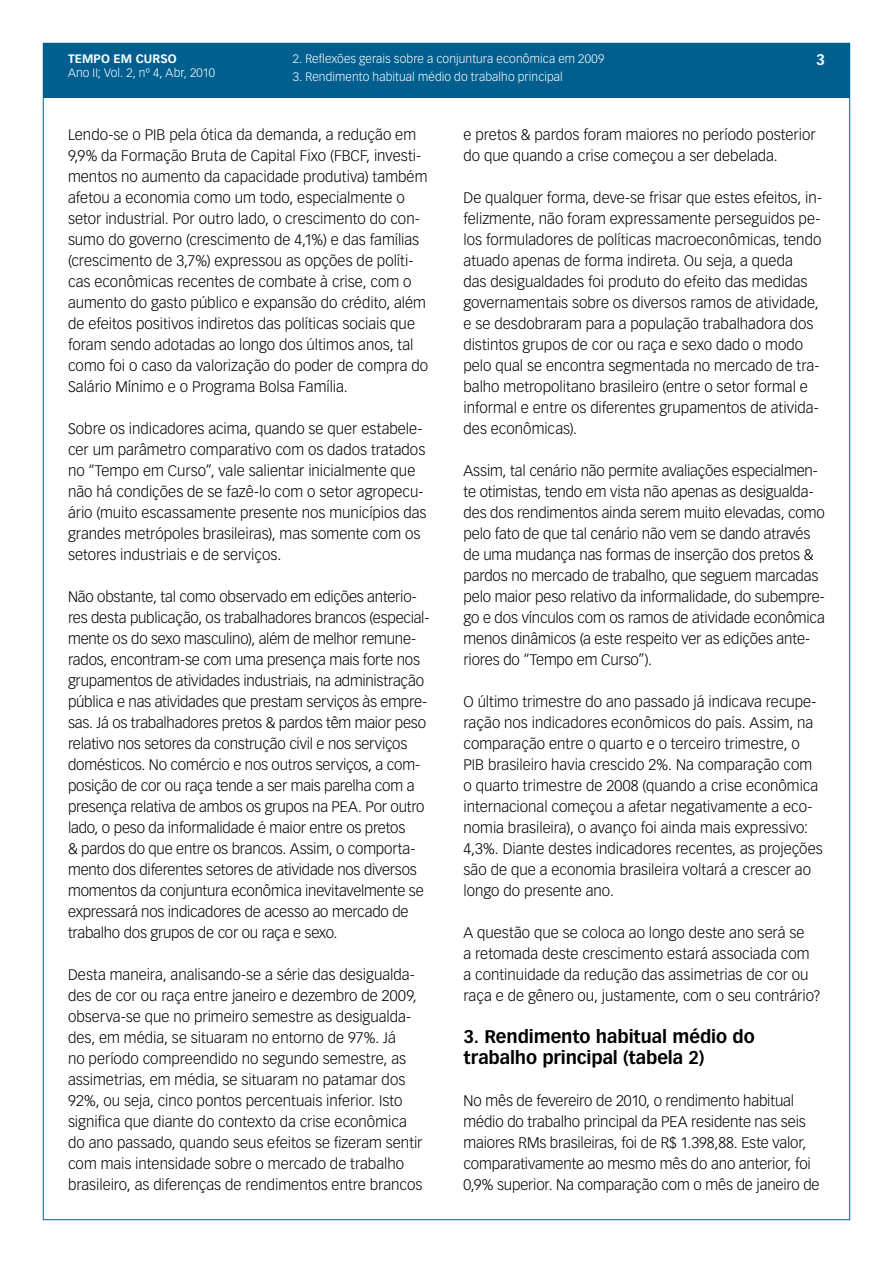
<style>
.page{position:relative;width:893px;height:1263px;background:#fff}
.page>*{position:absolute;margin:0;border:0;box-sizing:border-box;transform-origin:0 0}
.t1{font:700 18px/21px "Vectora LT Std";letter-spacing:-.005em;color:#000}
.t2{font:300 15px/21px "Vectora LT Std";letter-spacing:-.005em;color:#000}
.t3{font:700 15px "Vectora LT Std";color:#fff}
.t4{font:300 12px "Vectora LT Std";letter-spacing:.01em;color:#fff}
.t5{font:700 12px "Vectora LT Std";letter-spacing:.01em;color:#fff}
</style>
<div class="page">
<div style="left:43px;top:43px;width:806px;height:55px;background:#005f8f"></div>
<p class="t4" style="left:293px;top:52px;width:313px">2. Reflexões gerais sobre a conjuntura econômica em 2009</p>
<p class="t4" style="left:293px;top:70px;width:272px">3. Rendimento habitual médio do trabalho principal</p>
<p class="t5" style="left:68px;top:51px;width:110px">TEMPO EM CURSO</p>
<p class="t3" style="left:816px;top:51px;width:10px">3</p>
<p class="t4" style="left:68px;top:66px;width:149px">Ano II; Vol. 2, nº 4, Abr, 2010</p>
<p class="t2" style="left:68px;top:124px;width:362px">Lendo-se o PIB pela ótica da demanda, a redução em 9,9% da Formação Bruta de Capital Fixo (FBCF, investi&shy;mentos no aumento da capacidade produtiva) também afetou a economia como um todo, especialmente o setor industrial. Por outro lado, o crescimento do con&shy;sumo do governo (crescimento de 4,1%) e das famílias (crescimento de 3,7%) expressou as opções de políti&shy;cas econômicas recentes de combate à crise, com o aumento do gasto público e expansão do crédito, além de efeitos positivos indiretos das políticas sociais que foram sendo adotadas ao longo dos últimos anos, tal como foi o caso da valorização do poder de compra do Salário Mínimo e o Programa Bolsa Família.</p>
<p class="t2" style="left:68px;top:418px;width:360px">Sobre os indicadores acima, quando se quer estabele&shy;cer um parâmetro comparativo com os dados tratados no “Tempo em Curso”, vale salientar inicialmente que não há condições de se fazê-lo com o setor agropecu&shy;ário (muito escassamente presente nos municípios das grandes metrópoles brasileiras), mas somente com os setores industriais e de serviços.</p>
<p class="t2" style="left:68px;top:586px;width:363px">Não obstante, tal como observado em edições anterio&shy;res desta publicação, os trabalhadores brancos (especial&shy;mente os do sexo masculino), além de melhor remune&shy;rados, encontram-se com uma presença mais forte nos grupamentos de atividades industriais, na administração pública e nas atividades que prestam serviços às empre&shy;sas. Já os trabalhadores pretos &amp; pardos têm maior peso relativo nos setores da construção civil e nos serviços domésticos. No comércio e nos outros serviços, a com&shy;posição de cor ou raça tende a ser mais parelha com a presença relativa de ambos os grupos na PEA. Por outro lado, o peso da informalidade é maior entre os pretos<br>&amp; pardos do que entre os brancos. Assim, o comporta&shy;mento dos diferentes setores de atividade nos diversos momentos da conjuntura econômica inevitavelmente se expressará nos indicadores de acesso ao mercado de trabalho dos grupos de cor ou raça e sexo.</p>
<p class="t2" style="left:68px;top:964px;width:356px">Desta maneira, analisando-se a série das desigualda&shy;des de cor ou raça entre janeiro e dezembro de 2009, observa-se que no primeiro semestre as desigualda&shy;des, em média, se situaram no entorno de 97%. Já<br>no período compreendido no segundo semestre, as assimetrias, em média, se situaram no patamar dos 92%, ou seja, cinco pontos percentuais inferior. Isto significa que diante do contexto da crise econômica do ano passado, quando seus efeitos se fizeram sentir com mais intensidade sobre o mercado de trabalho brasileiro, as diferenças de rendimentos entre brancos</p>
<p class="t2" style="left:463px;top:124px;width:354px">e pretos &amp; pardos foram maiores no período posterior do que quando a crise começou a ser debelada.</p>
<p class="t2" style="left:463px;top:187px;width:360px">De qualquer forma, deve-se frisar que estes efeitos, in&shy;felizmente, não foram expressamente perseguidos pe&shy;los formuladores de políticas macroeconômicas, tendo atuado apenas de forma indireta. Ou seja, a queda<br>das desigualdades foi produto do efeito das medidas governamentais sobre os diversos ramos de atividade, e se desdobraram para a população trabalhadora dos distintos grupos de cor ou raça e sexo dado o modo pelo qual se encontra segmentada no mercado de tra&shy;balho metropolitano brasileiro (entre o setor formal e informal e entre os diferentes grupamentos de ativida&shy;des econômicas).</p>
<p class="t2" style="left:463px;top:460px;width:363px">Assim, tal cenário não permite avaliações especialmen&shy;te otimistas, tendo em vista não apenas as desigualda&shy;des dos rendimentos ainda serem muito elevadas, como pelo fato de que tal cenário não vem se dando através de uma mudança nas formas de inserção dos pretos &amp; pardos no mercado de trabalho, que seguem marcadas pelo maior peso relativo da informalidade, do subempre&shy;go e dos vínculos com os ramos de atividade econômica menos dinâmicos (a este respeito ver as edições ante&shy;riores do “Tempo em Curso”).</p>
<p class="t2" style="left:463px;top:691px;width:361px">O último trimestre do ano passado já indicava recupe&shy;ração nos indicadores econômicos do país. Assim, na comparação entre o quarto e o terceiro trimestre, o PIB brasileiro havia crescido 2%. Na comparação com o quarto trimestre de 2008 (quando a crise econômica internacional começou a afetar negativamente a eco&shy;nomia brasileira), o avanço foi ainda mais expressivo:<br>4,3%. Diante destes indicadores recentes, as projeções são de que a economia brasileira voltará a crescer ao longo do presente ano.</p>
<p class="t2" style="left:463px;top:922px;width:359px">A questão que se coloca ao longo deste ano será se<br>a retomada deste crescimento estará associada com a continuidade da redução das assimetrias de cor ou raça e de gênero ou, justamente, com o seu contrário?</p>
<p class="t1" style="left:463px;top:1026px;width:293px">3. Rendimento habitual médio do trabalho principal (tabela 2)</p>
<p class="t2" style="left:463px;top:1090px;width:358px">No mês de fevereiro de 2010, o rendimento habitual médio do trabalho principal da PEA residente nas seis maiores RMs brasileiras, foi de R$ 1.398,88. Este valor, comparativamente ao mesmo mês do ano anterior, foi 0,9% superior. Na comparação com o mês de janeiro de</p>
</div>
